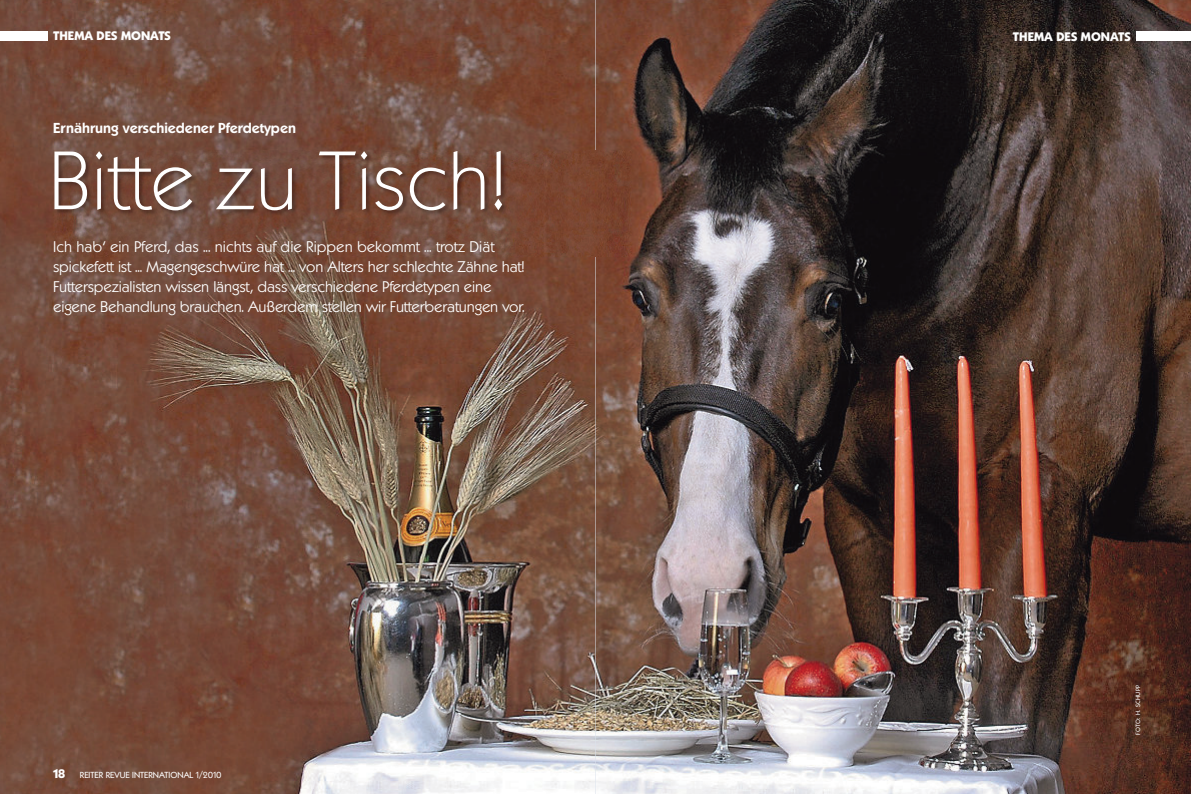
<style>
.page{position:relative;width:1191px;height:794px;background:#fff}
.page>*{position:absolute;margin:0;border:0;box-sizing:border-box;transform-origin:0 0}
.t1{font:200 80px "Parey Koblenz";color:#fff}
.t2{font:300 15px/20px "Parey Koblenz";letter-spacing:-.01em;color:#fff}
.t3{font:600 14px "Parey Koblenz";color:#fff}
.t4{font:700 12px "Parey Koblenz";color:#fff}
.t5{font:8.5px "Parey Koblenz";color:#fff}
.t6{font:6px "Parey Koblenz";letter-spacing:.05em;color:#fff}
.s1{font-weight:700;font-size:12px}
</style>
<div class="page">
<img style="left:0;top:0;width:595px;height:794px">
<div style="left:0;top:31px;width:47px;height:10px;background:#fff"></div>
<img style="left:54px;top:150px;width:541px;height:107px">
<img style="left:595px;top:0;width:596px;height:794px">
<div style="left:1136px;top:32px;width:55px;height:9px;background:#fff"></div>
<svg style="left:591px;top:0;width:13px;height:3px"></svg>
<svg style="left:591px;top:793px;width:13px;height:1px"></svg>
<svg style="left:1186px;top:0;width:5px;height:3px"></svg>
<p class="t4" style="left:53px;top:29px;width:119px">THEMA DES MONATS</p>
<p class="t3" style="left:53px;top:122px;width:244px">Ernährung verschiedener Pferdetypen</p>
<h1 class="t1" style="left:48px;top:149px;width:459px">Bitte zu Tisch!</h1>
<p class="t2" style="left:53px;top:238px;width:473px">Ich hab‘ ein Pferd, das ... nichts auf die Rippen bekommt ... trotz Diät spickefett ist ... Magengeschwüre hat ... von Alters her schlechte Zähne hat!<br>Futterspezialisten wissen längst, dass verschiedene Pferdetypen eine eigene Behandlung brauchen. Außerdem stellen wir Futterberatungen vor.</p>
<p class="t5" style="left:53px;top:770px;width:170px"><span class="s1">18</span> REITER REVUE INTERNATIONAL 1/2010</p>
<p class="t4" style="left:1013px;top:29px;width:119px">THEMA DES MONATS</p>
<p class="t6" style="left:1134px;top:735px;width:51px;rotate:-90deg">FOTO: H. SCHUPP</p>
</div>
